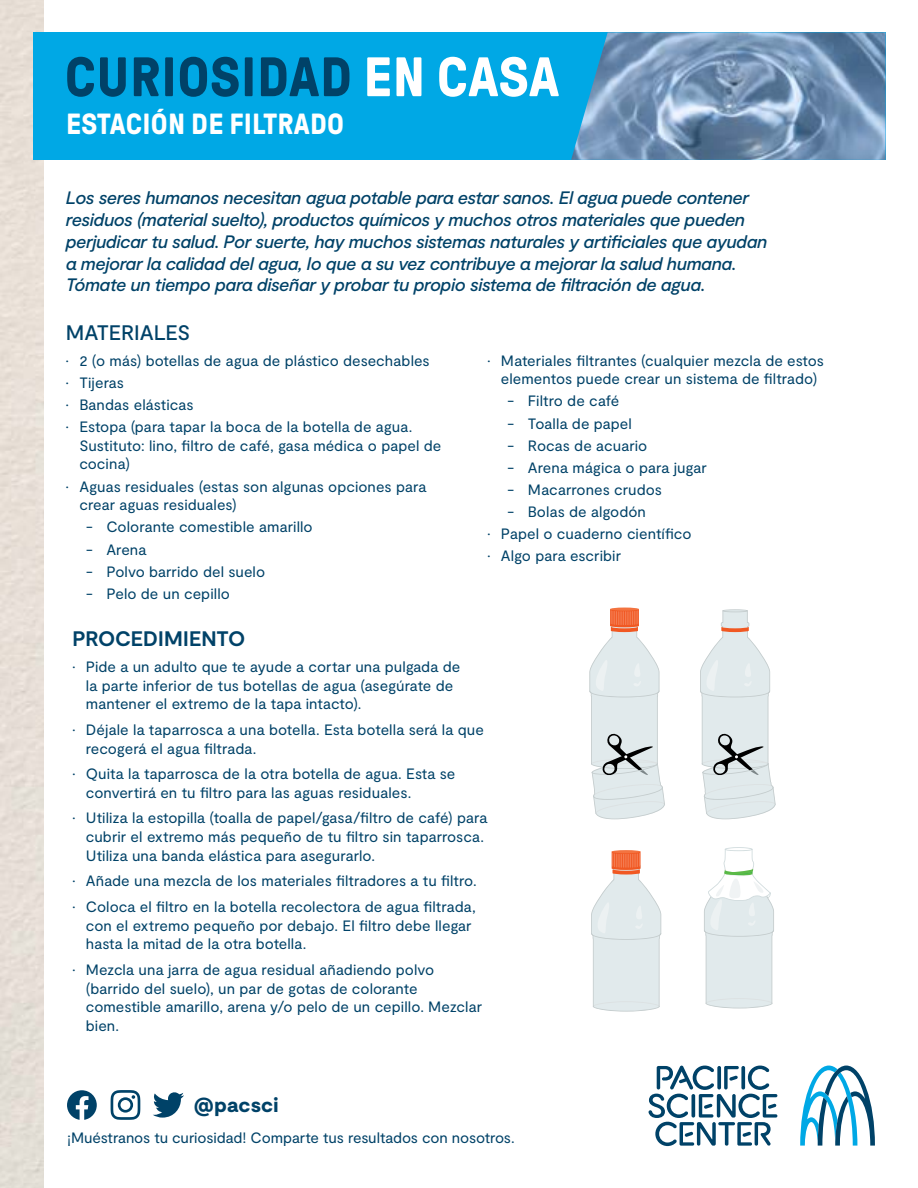
<style>
.page{position:relative;width:918px;height:1188px;background:#fff}
.page>*{position:absolute;margin:0;border:0;box-sizing:border-box;transform-origin:0 0}
.t1{font:700 55.5px "GT Pressura";letter-spacing:.01em;color:#004268}
.t2{font:700 29.1px "GT Pressura";letter-spacing:.01em;color:#fff}
.t3{font:700 21px "Moderat";letter-spacing:-.005em;color:#004268}
.t4{font:500 21px "Moderat";letter-spacing:-.005em;color:#004268}
.t5{font:900 20.4px "Moderat";letter-spacing:.01em;color:#004268}
.t6{font:italic 500 18px/21.8px "Moderat";letter-spacing:-.025em;color:#004268}
.t7{font:15px/18.8px "Moderat";letter-spacing:.005em;color:#004268}
.s1{color:#fff}
</style>
<div class="page">
<div style="left:33px;top:32px;width:853px;height:128px;background:#00a8e5"></div>
<img style="left:571px;top:32px;width:315px;height:128px">
<svg style="left:800px;top:1066px;width:75px;height:80px"></svg>
<svg style="left:648px;top:1065px;width:129px;height:81px"></svg>
<svg style="left:153px;top:1092px;width:31px;height:26px"></svg>
<svg style="left:111px;top:1090px;width:29px;height:30px"></svg>
<svg style="left:67px;top:1090px;width:30px;height:30px"></svg>
<svg style="left:700px;top:609px;width:76px;height:211px"></svg>
<hr style="left:610px;top:608px;width:29px;height:3px;background:#f37340;border-radius:50%">
<svg style="left:589px;top:610px;width:76px;height:210px"></svg>
<hr style="left:612px;top:850px;width:29px;height:3px;background:#f37340;border-radius:50%">
<svg style="left:591px;top:852px;width:70px;height:160px"></svg>
<svg style="left:704px;top:847px;width:70px;height:162px"></svg>
<h1 class="t1" style="left:65px;top:47px;width:496px">CURIOSIDAD <span class="s1">EN CASA</span></h1>
<h2 class="t2" style="left:66px;top:108px;width:280px">ESTACIÓN DE FILTRADO</h2>
<p class="t6" style="left:66px;top:188px;width:703px">Los seres humanos necesitan agua potable para estar sanos. El agua puede contener residuos (material suelto), productos químicos y muchos otros materiales que pueden perjudicar tu salud. Por suerte, hay muchos sistemas naturales y artificiales que ayudan a mejorar la calidad del agua, lo que a su vez contribuye a mejorar la salud humana.<br>Tómate un tiempo para diseñar y probar tu propio sistema de filtración de agua.</p>
<h3 class="t4" style="left:66px;top:321px;width:126px">MATERIALES</h3>
<p class="t7" style="left:66px;top:351px;width:365px">• 2 (o más) botellas de agua de plástico desechables</p>
<p class="t7" style="left:66px;top:374px;width:60px">• Tijeras</p>
<p class="t7" style="left:66px;top:396px;width:129px">• Bandas elásticas</p>
<p class="t7" style="left:79px;top:418px;width:363px;text-indent:-14px">• Estopa (para tapar la boca de la botella de agua.<br>Sustituto: lino, filtro de café, gasa médica o papel de cocina)</p>
<p class="t7" style="left:79px;top:477px;width:349px;text-indent:-14px">• Aguas residuales (estas son algunas opciones para crear aguas residuales)</p>
<p class="t7" style="left:86px;top:518px;width:228px">- Colorante comestible amarillo</p>
<p class="t7" style="left:86px;top:540px;width:62px">- Arena</p>
<p class="t7" style="left:86px;top:563px;width:181px">- Polvo barrido del suelo</p>
<p class="t7" style="left:86px;top:585px;width:145px">- Pelo de un cepillo</p>
<p class="t7" style="left:487px;top:351px;width:338px;text-align:center">• Materiales filtrantes (cualquier mezcla de estos elementos puede crear un sistema de filtrado)</p>
<p class="t7" style="left:508px;top:392px;width:113px">- Filtro de café</p>
<p class="t7" style="left:508px;top:414px;width:126px">- Toalla de papel</p>
<p class="t7" style="left:508px;top:436px;width:141px">- Rocas de acuario</p>
<p class="t7" style="left:508px;top:459px;width:201px">- Arena mágica o para jugar</p>
<p class="t7" style="left:508px;top:481px;width:156px">- Macarrones crudos</p>
<p class="t7" style="left:508px;top:503px;width:140px">- Bolas de algodón</p>
<p class="t7" style="left:487px;top:525px;width:206px">• Papel o cuaderno científico</p>
<p class="t7" style="left:487px;top:547px;width:135px">• Algo para escribir</p>
<h3 class="t3" style="left:72px;top:627px;width:174px">PROCEDIMIENTO</h3>
<p class="t7" style="left:86px;top:658px;width:376px;text-indent:-14px">• Pide a un adulto que te ayude a cortar una pulgada de la parte inferior de tus botellas de agua (asegúrate de mantener el extremo de la tapa intacto).</p>
<p class="t7" style="left:86px;top:721px;width:400px;text-indent:-14px">• Déjale la taparrosca a una botella. Esta botella será la que recogerá el agua filtrada.</p>
<p class="t7" style="left:86px;top:765px;width:371px;text-indent:-14px">• Quita la taparrosca de la otra botella de agua. Esta se convertirá en tu filtro para las aguas residuales.</p>
<p class="t7" style="left:86px;top:809px;width:403px;text-indent:-14px">• Utiliza la estopilla (toalla de papel/gasa/filtro de café) para cubrir el extremo más pequeño de tu filtro sin taparrosca.<br>Utiliza una banda elástica para asegurarlo.</p>
<p class="t7" style="left:72px;top:872px;width:406px">• Añade una mezcla de los materiales filtradores a tu filtro.</p>
<p class="t7" style="left:86px;top:898px;width:392px;text-indent:-14px">• Coloca el filtro en la botella recolectora de agua filtrada, con el extremo pequeño por debajo. El filtro debe llegar hasta la mitad de la otra botella.</p>
<p class="t7" style="left:86px;top:961px;width:398px;text-indent:-14px">• Mezcla una jarra de agua residual añadiendo polvo (barrido del suelo), un par de gotas de colorante comestible amarillo, arena y/o pelo de un cepillo. Mezclar bien.</p>
<h3 class="t5" style="left:194px;top:1093px;width:86px">@pacsci</h3>
<p class="t7" style="left:67px;top:1129px;width:449px">¡Muéstranos tu curiosidad! Comparte tus resultados con nosotros.</p>
</div>
